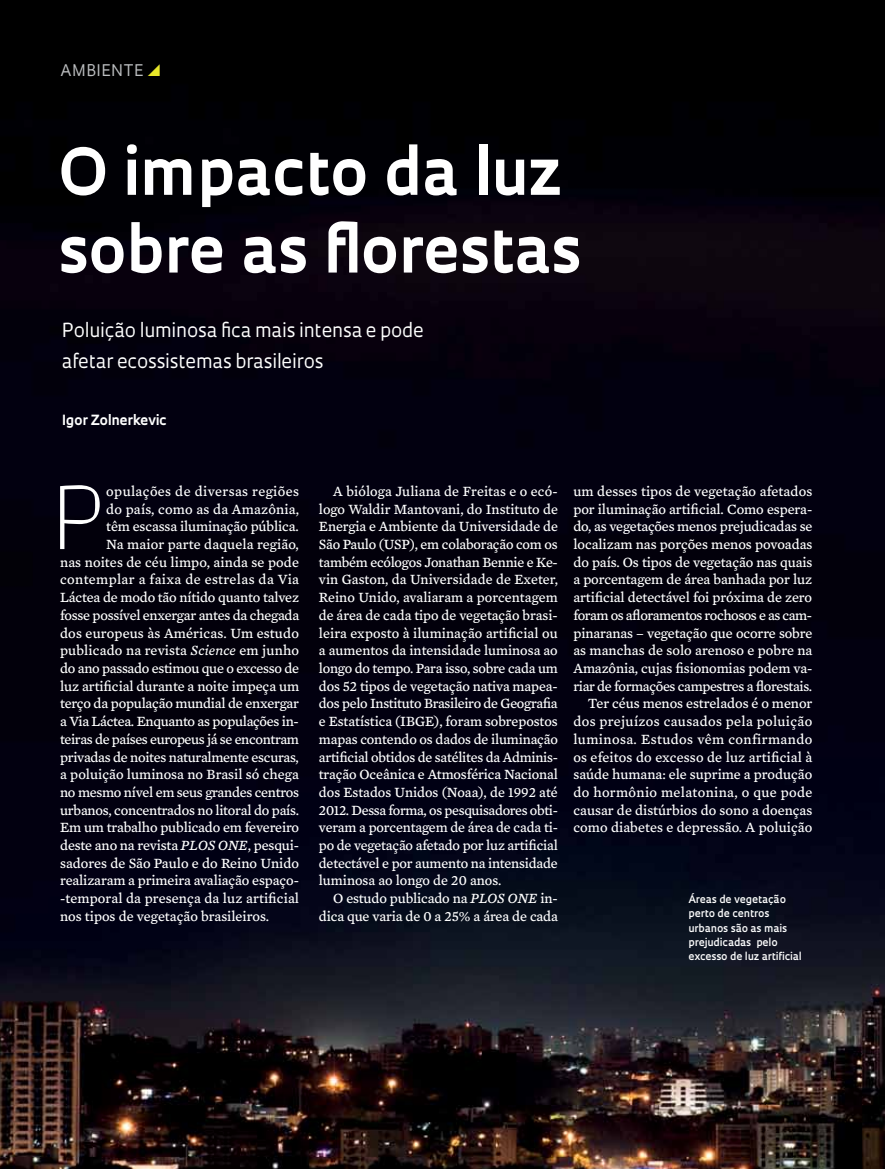
<style>
.page{position:relative;width:885px;height:1169px;background:#fff}
.page>*{position:absolute;margin:0;border:0;box-sizing:border-box;transform-origin:0 0}
.t1{font:300 83.55px "Oculum";color:#fff}
.t2{font:700 62.7px/77.7px "Oculum";color:#fff}
.t3{font:18.75px/30.9px "Oculum";letter-spacing:-.01em;color:#fff}
.t4{font:15.6px "Oculum";letter-spacing:.035em;color:#bcbec0}
.t5{font:14.4px/17.7px "Mercury Text G4";letter-spacing:-.01em;color:#fff;text-align:right}
.t6{font:14.4px "Mercury Text G4";letter-spacing:.01em;color:#fff}
.t7{font:14.4px "Mercury Text G4";letter-spacing:.025em;color:#fff}
.t8{font:700 13.65px "Oculum";letter-spacing:-.005em;color:#fff}
.t9{font:600 10.35px/14.1px "Oculum";color:#fff}
.s1{font-style:italic}
</style>
<div class="page">
<img style="left:0;top:0;width:885px;height:1168px">
<svg style="left:80px;top:1126px;width:7px;height:7px"></svg>
<svg style="left:148px;top:64px;width:12px;height:12px"></svg>
<p class="t4" style="left:60px;top:60px;width:84px">ambiente</p>
<h2 class="t2" style="left:58px;top:129px;width:524px">O impacto da luz sobre as florestas</h2>
<h3 class="t3" style="left:62px;top:313px;width:363px">Poluição luminosa fica mais intensa e pode afetar ecossistemas brasileiros</h3>
<p class="t8" style="left:62px;top:411px;width:106px">Igor Zolnerkevic</p>
<h1 class="t1" style="left:52px;top:461px;width:55px">P</h1>
<p class="t7" style="left:106px;top:480px;width:194px">opulações de diversas regiões</p>
<p class="t6" style="left:106px;top:498px;width:194px">do país, como as da Amazônia,</p>
<p class="t5" style="left:106px;top:517px;width:194px">têm escassa iluminação pública.</p>
<p class="t5" style="left:106px;top:534px;width:194px">Na maior parte daquela região,</p>
<p class="t5" style="left:60px;top:552px;width:240px">nas noites de céu limpo, ainda se pode</p>
<p class="t7" style="left:60px;top:569px;width:241px">contemplar a faixa de estrelas da Via</p>
<p class="t5" style="left:60px;top:587px;width:241px">Láctea de modo tão nítido quanto talvez</p>
<p class="t5" style="left:60px;top:605px;width:241px">fosse possível enxergar antes da chegada</p>
<p class="t6" style="left:60px;top:622px;width:240px">dos europeus às Américas. Um estudo</p>
<p class="t6" style="left:60px;top:640px;width:240px">publicado na revista <span class="s1">Science</span> em junho</p>
<p class="t5" style="left:60px;top:658px;width:240px">do ano passado estimou que o excesso de</p>
<p class="t5" style="left:60px;top:676px;width:241px">luz artificial durante a noite impeça um</p>
<p class="t5" style="left:60px;top:694px;width:240px">terço da população mundial de enxergar</p>
<p class="t5" style="left:60px;top:711px;width:240px">a Via Láctea. Enquanto as populações in-</p>
<p class="t5" style="left:60px;top:729px;width:240px">teiras de países europeus já se encontram</p>
<p class="t5" style="left:60px;top:747px;width:240px">privadas de noites naturalmente escuras,</p>
<p class="t5" style="left:60px;top:764px;width:240px">a poluição luminosa no Brasil só chega</p>
<p class="t5" style="left:60px;top:782px;width:240px">no mesmo nível em seus grandes centros</p>
<p class="t5" style="left:60px;top:800px;width:240px">urbanos, concentrados no litoral do país.</p>
<p class="t5" style="left:60px;top:818px;width:241px">Em um trabalho publicado em fevereiro</p>
<p class="t5" style="left:60px;top:835px;width:241px">deste ano na revista <span class="s1">PLOS One</span>, pesqui-</p>
<p class="t5" style="left:60px;top:853px;width:240px">sadores de São Paulo e do Reino Unido</p>
<p class="t5" style="left:60px;top:871px;width:240px">realizaram a primeira avaliação espaço-</p>
<p class="t6" style="left:60px;top:887px;width:240px">-temporal da presença da luz artificial</p>
<p class="t5" style="left:60px;top:906px;width:211px">nos tipos de vegetação brasileiros.</p>
<p class="t5" style="left:319px;top:481px;width:241px;text-align:justify;text-indent:14px">A bióloga Juliana de Freitas e o ecó&shy;logo Waldir Mantovani, do Instituto de Energia e Ambiente da Universidade de São Paulo (USP), em colaboração com os também ecólogos Jonathan Bennie e Ke&shy;vin Gaston, da Universidade de Exeter, Reino Unido, avaliaram a porcentagem de área de cada tipo de vegetação brasi&shy;leira exposto à iluminação artificial ou a aumentos da intensidade luminosa ao longo do tempo. Para isso, sobre cada um dos 52 tipos de vegetação nativa mapea&shy;dos pelo Instituto Brasileiro de Geografia e Estatística (IBGE), foram sobrepostos mapas contendo os dados de iluminação artificial obtidos de satélites da Adminis&shy;tração Oceânica e Atmosférica Nacional dos Estados Unidos (Noaa), de 1992 até 2012. Dessa forma, os pesquisadores obti&shy;veram a porcentagem de área de cada ti&shy;po de vegetação afetado por luz artificial detectável e por aumento na intensidade luminosa ao longo de 20 anos.</p>
<p class="t5" style="left:319px;top:888px;width:241px">O estudo publicado na <span class="s1">PLOS ONE</span> in&shy;dica que varia de 0 a 25% a área de cada</p>
<p class="t5" style="left:573px;top:481px;width:241px">um desses tipos de vegetação afetados por iluminação artificial. Como espera&shy;do, as vegetações menos prejudicadas se localizam nas porções menos povoadas do país. Os tipos de vegetação nas quais a porcentagem de área banhada por luz artificial detectável foi próxima de zero foram os afloramentos rochosos e as cam&shy;pinaranas – vegetação que ocorre sobre as manchas de solo arenoso e pobre na Amazônia, cujas fisionomias podem va&shy;riar de formações campestres a florestais.<br>Ter céus menos estrelados é o menor dos prejuízos causados pela poluição luminosa. Estudos vêm confirmando os efeitos do excesso de luz artificial à saúde humana: ele suprime a produção do hormônio melatonina, o que pode causar de distúrbios do sono a doenças como diabetes e depressão. A poluição</p>
<p class="t9" style="left:688px;top:892px;width:115px">Áreas de vegetação perto de centros urbanos são as mais prejudicadas pelo excesso de luz artificial</p>
</div>
